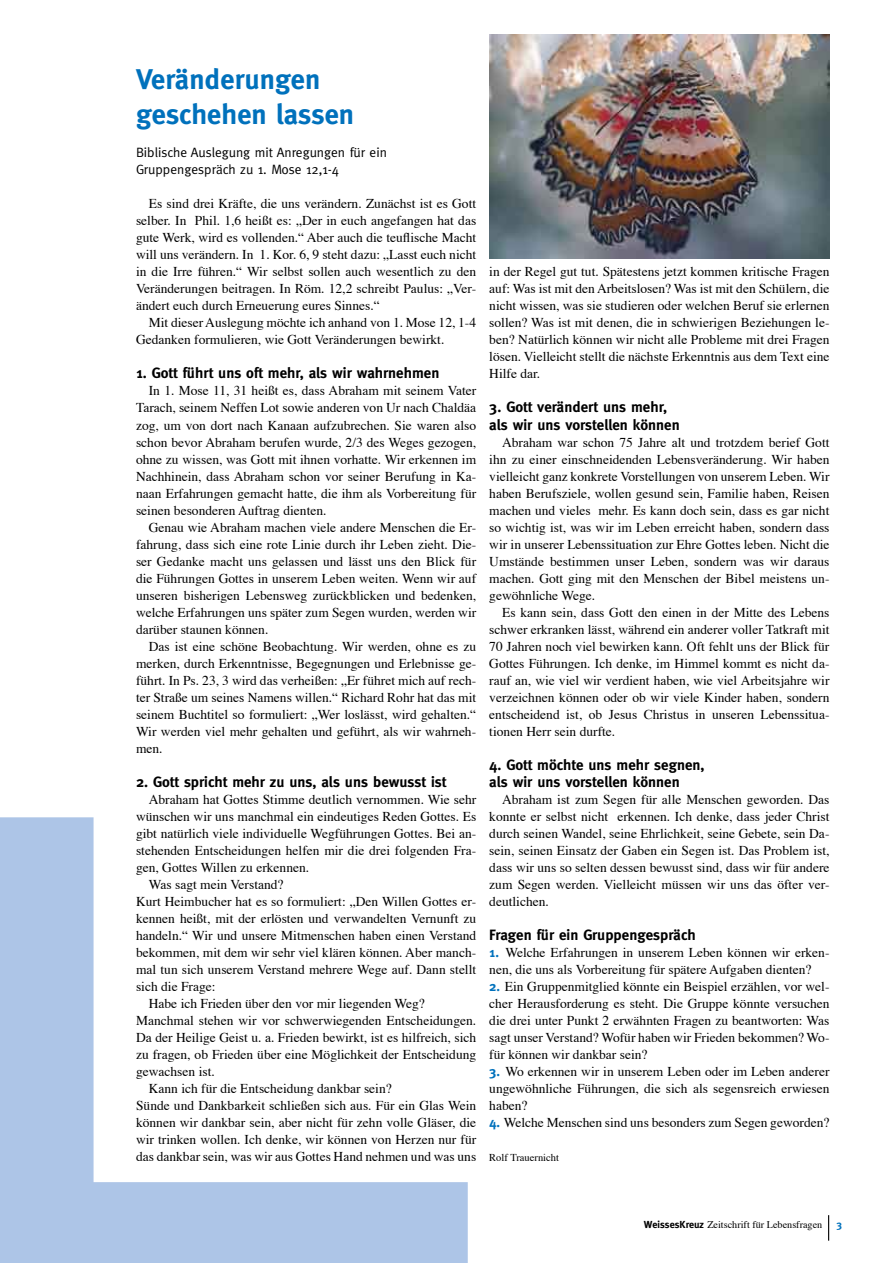
<style>
.page{position:relative;width:893px;height:1263px;background:#fff}
.page>*{position:absolute;margin:0;border:0;box-sizing:border-box;transform-origin:0 0}
.t1{font:700 28.5px/34.2px "Meta";color:#0071bc}
.t2{font:700 15px/17px "Meta";color:#000}
.t3{font:13.5px/17px "Times";color:#000;text-align:justify}
.t4{font:13.5px/17px "Meta";color:#000}
.t5{font:10.5px "Times";color:#000}
.t6{font:10.2px "Times";color:#000}
.s1{font-family:"Meta";font-weight:700;color:#0071bc}
.s2{font-family:"Meta";font-weight:700}
</style>
<div class="page">
<svg style="left:828px;top:1215px;width:1px;height:26px"></svg>
<img style="left:489px;top:34px;width:340px;height:225px">
<svg style="left:0;top:817px;width:468px;height:446px"></svg>
<h1 class="t1" style="left:136px;top:62px;width:220px">Veränderungen geschehen lassen</h1>
<p class="t4" style="left:136px;top:144px;width:252px">Biblische Auslegung mit Anregungen für ein<br>Gruppengespräch zu 1. Mose 12,1-4</p>
<p class="t3" style="left:136px;top:194px;width:342px;text-indent:13px">Es sind drei Kräfte, die uns verändern. Zunächst ist es Gott selber. In Phil. 1,6 heißt es: „Der in euch angefangen hat das gute Werk, wird es vollenden.“ Aber auch die teuflische Macht will uns verändern. In 1. Kor. 6, 9 steht dazu: „Lasst euch nicht in die Irre führen.“ Wir selbst sollen auch wesentlich zu den Veränderungen beitragen. In Röm. 12,2 schreibt Paulus: „Ver&shy;ändert euch durch Erneuerung eures Sinnes.“</p>
<p class="t3" style="left:136px;top:313px;width:342px;text-indent:13px">Mit dieser Auslegung möchte ich anhand von 1. Mose 12, 1-4<br>Gedanken formulieren, wie Gott Veränderungen bewirkt.</p>
<p class="t2" style="left:136px;top:365px;width:305px">1. Gott führt uns oft mehr, als wir wahrnehmen</p>
<p class="t3" style="left:136px;top:381px;width:342px;text-indent:13px">In 1. Mose 11, 31 heißt es, dass Abraham mit seinem Vater Tarach, seinem Neffen Lot sowie anderen von Ur nach Chaldäa zog, um von dort nach Kanaan aufzubrechen. Sie waren also schon bevor Abraham berufen wurde, 2/3 des Weges gezogen, ohne zu wissen, was Gott mit ihnen vorhatte. Wir erkennen im Nachhinein, dass Abraham schon vor seiner Berufung in Ka&shy;naan Erfahrungen gemacht hatte, die ihm als Vorbereitung für seinen besonderen Auftrag dienten.</p>
<p class="t3" style="left:136px;top:517px;width:342px;text-indent:13px">Genau wie Abraham machen viele andere Menschen die Er&shy;fahrung, dass sich eine rote Linie durch ihr Leben zieht. Die&shy;ser Gedanke macht uns gelassen und lässt uns den Blick für die Führungen Gottes in unserem Leben weiten. Wenn wir auf unseren bisherigen Lebensweg zurückblicken und bedenken, welche Erfahrungen uns später zum Segen wurden, werden wir darüber staunen können.</p>
<p class="t3" style="left:136px;top:636px;width:342px;text-indent:13px">Das ist eine schöne Beobachtung. Wir werden, ohne es zu merken, durch Erkenntnisse, Begegnungen und Erlebnisse ge&shy;führt. In Ps. 23, 3 wird das verheißen: „Er führet mich auf rech&shy;ter Straße um seines Namens willen.“ Richard Rohr hat das mit seinem Buchtitel so formuliert: „Wer loslässt, wird gehalten.“ Wir werden viel mehr gehalten und geführt, als wir wahrneh&shy;men.</p>
<p class="t2" style="left:136px;top:773px;width:312px">2. Gott spricht mehr zu uns, als uns bewusst ist</p>
<p class="t3" style="left:149px;top:789px;width:329px">Abraham hat Gottes Stimme deutlich vernommen. Wie sehr</p>
<p class="t3" style="left:136px;top:806px;width:342px">wünschen wir uns manchmal ein eindeutiges Reden Gottes. Es</p>
<p class="t3" style="left:136px;top:823px;width:342px">gibt natürlich viele individuelle Wegführungen Gottes. Bei an-</p>
<p class="t3" style="left:136px;top:840px;width:342px">stehenden Entscheidungen helfen mir die drei folgenden Fra-</p>
<p class="t3" style="left:136px;top:857px;width:175px">gen, Gottes Willen zu erkennen.</p>
<p class="t3" style="left:149px;top:875px;width:136px">Was sagt mein Verstand?</p>
<p class="t3" style="left:136px;top:892px;width:342px">Kurt Heimbucher hat es so formuliert: „Den Willen Gottes er-</p>
<p class="t3" style="left:136px;top:909px;width:342px">kennen heißt, mit der erlösten und verwandelten Vernunft zu</p>
<p class="t3" style="left:136px;top:926px;width:342px">handeln.“ Wir und unsere Mitmenschen haben einen Verstand</p>
<p class="t3" style="left:136px;top:943px;width:342px">bekommen, mit dem wir sehr viel klären können. Aber manch-</p>
<p class="t3" style="left:136px;top:960px;width:342px">mal tun sich unserem Verstand mehrere Wege auf. Dann stellt</p>
<p class="t3" style="left:136px;top:977px;width:81px">sich die Frage:</p>
<p class="t3" style="left:149px;top:994px;width:278px">Habe ich Frieden über den vor mir liegenden Weg?</p>
<p class="t3" style="left:136px;top:1011px;width:342px">Manchmal stehen wir vor schwerwiegenden Entscheidungen.</p>
<p class="t3" style="left:136px;top:1028px;width:342px">Da der Heilige Geist u. a. Frieden bewirkt, ist es hilfreich, sich</p>
<p class="t3" style="left:136px;top:1045px;width:342px">zu fragen, ob Frieden über eine Möglichkeit der Entscheidung</p>
<p class="t3" style="left:136px;top:1062px;width:80px">gewachsen ist.</p>
<p class="t3" style="left:149px;top:1079px;width:244px">Kann ich für die Entscheidung dankbar sein?</p>
<p class="t3" style="left:136px;top:1096px;width:342px">Sünde und Dankbarkeit schließen sich aus. Für ein Glas Wein</p>
<p class="t3" style="left:136px;top:1113px;width:342px">können wir dankbar sein, aber nicht für zehn volle Gläser, die</p>
<p class="t3" style="left:136px;top:1130px;width:342px">wir trinken wollen. Ich denke, wir können von Herzen nur für</p>
<p class="t3" style="left:136px;top:1147px;width:342px">das dankbar sein, was wir aus Gottes Hand nehmen und was uns</p>
<p class="t3" style="left:489px;top:262px;width:342px">in der Regel gut tut. Spätestens jetzt kommen kritische Fragen auf: Was ist mit den Arbeitslosen? Was ist mit den Schülern, die nicht wissen, was sie studieren oder welchen Beruf sie erlernen sollen? Was ist mit denen, die in schwierigen Beziehungen le&shy;ben? Natürlich können wir nicht alle Probleme mit drei Fragen lösen. Vielleicht stellt die nächste Erkenntnis aus dem Text eine Hilfe dar.</p>
<p class="t2" style="left:489px;top:399px;width:192px">3. Gott verändert uns mehr, als wir uns vorstellen können</p>
<p class="t3" style="left:489px;top:432px;width:342px;text-indent:13px">Abraham war schon 75 Jahre alt und trotzdem berief Gott ihn zu einer einschneidenden Lebensveränderung. Wir haben vielleicht ganz konkrete Vorstellungen von unserem Leben. Wir haben Berufsziele, wollen gesund sein, Familie haben, Reisen machen und vieles mehr. Es kann doch sein, dass es gar nicht so wichtig ist, was wir im Leben erreicht haben, sondern dass wir in unserer Lebenssituation zur Ehre Gottes leben. Nicht die Umstände bestimmen unser Leben, sondern was wir daraus machen. Gott ging mit den Menschen der Bibel meistens un&shy;gewöhnliche Wege.</p>
<p class="t3" style="left:489px;top:602px;width:342px;text-indent:13px">Es kann sein, dass Gott den einen in der Mitte des Lebens schwer erkranken lässt, während ein anderer voller Tatkraft mit 70 Jahren noch viel bewirken kann. Oft fehlt uns der Blick für Gottes Führungen. Ich denke, im Himmel kommt es nicht da&shy;rauf an, wie viel wir verdient haben, wie viel Arbeitsjahre wir verzeichnen können oder ob wir viele Kinder haben, sondern entscheidend ist, ob Jesus Christus in unseren Lebenssitua&shy;tionen Herr sein durfte.</p>
<p class="t2" style="left:489px;top:756px;width:217px">4. Gott möchte uns mehr segnen, als wir uns vorstellen können</p>
<p class="t3" style="left:489px;top:789px;width:342px;text-indent:13px">Abraham ist zum Segen für alle Menschen geworden. Das konnte er selbst nicht erkennen. Ich denke, dass jeder Christ durch seinen Wandel, seine Ehrlichkeit, seine Gebete, sein Da&shy;sein, seinen Einsatz der Gaben ein Segen ist. Das Problem ist, dass wir uns so selten dessen bewusst sind, dass wir für andere zum Segen werden. Vielleicht müssen wir uns das öfter ver&shy;deutlichen.</p>
<p class="t2" style="left:489px;top:926px;width:208px">Fragen für ein Gruppengespräch</p>
<p class="t3" style="left:489px;top:943px;width:342px"><span class="s1">1.</span> Welche Erfahrungen in unserem Leben können wir erken&shy;nen, die uns als Vorbereitung für spätere Aufgaben dienten?</p>
<p class="t3" style="left:489px;top:977px;width:342px"><span class="s1">2.</span> Ein Gruppenmitglied könnte ein Beispiel erzählen, vor wel&shy;cher Herausforderung es steht. Die Gruppe könnte versuchen die drei unter Punkt 2 erwähnten Fragen zu beantworten: Was sagt unser Verstand? Wofür haben wir Frieden bekommen? Wo&shy;für können wir dankbar sein?</p>
<p class="t3" style="left:489px;top:1062px;width:342px"><span class="s1">3.</span> Wo erkennen wir in unserem Leben oder im Leben anderer ungewöhnliche Führungen, die sich als segensreich erwiesen haben?</p>
<p class="t3" style="left:489px;top:1113px;width:342px"><span class="s1">4.</span> Welche Menschen sind uns besonders zum Segen geworden?</p>
<p class="t5" style="left:489px;top:1147px;width:71px">Rolf Trauernicht</p>
<p class="t6" style="left:644px;top:1214px;width:180px"><span class="s2">WeissesKreuz</span> Zeitschrift für Lebensfragen</p>
</div>
